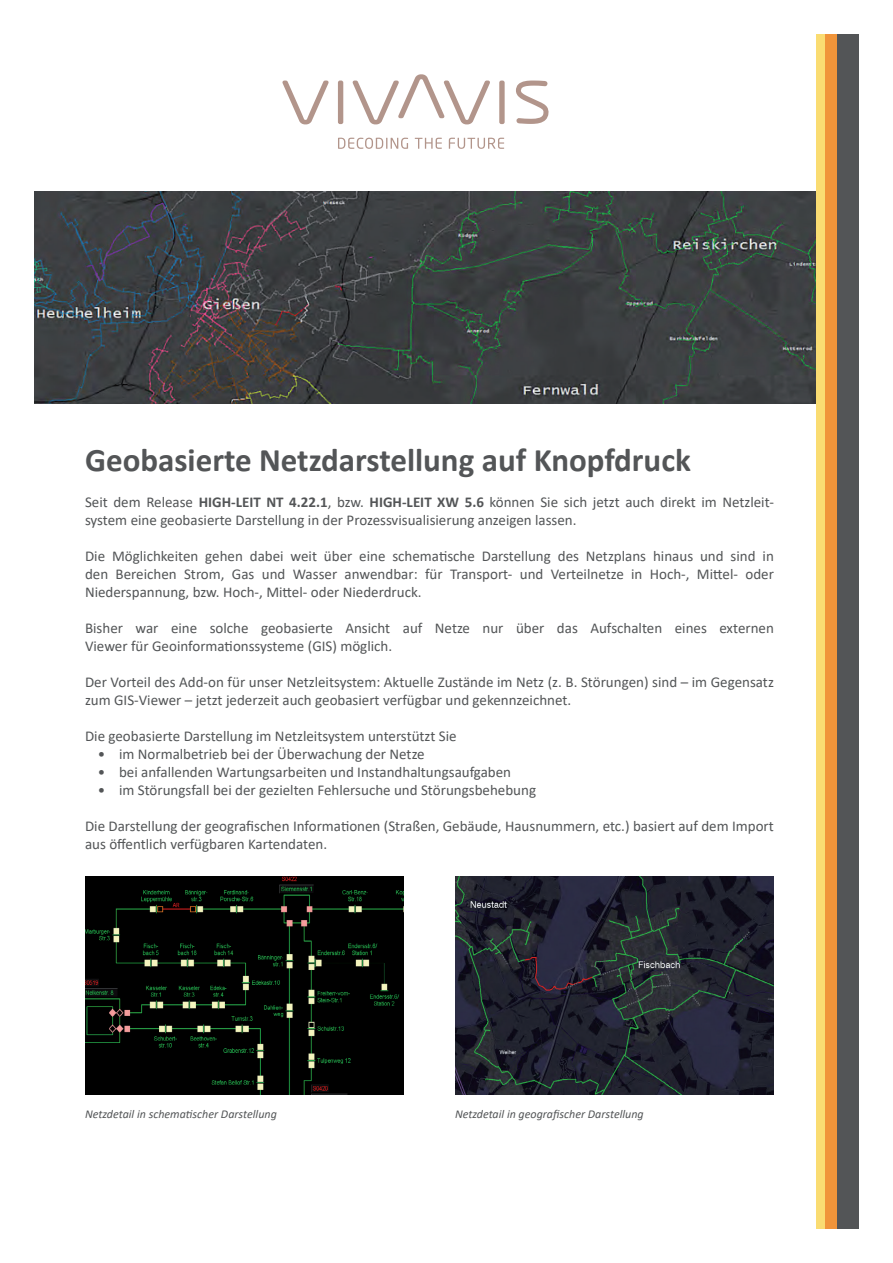
<style>
.page{position:relative;width:893px;height:1263px;background:#fff}
.page>*{position:absolute;margin:0;border:0;box-sizing:border-box;transform-origin:0 0}
.t1{font:700 33px "Calibri";color:#535557}
.t2{font:15px/18px "Calibri";color:#535557}
.t3{font:italic 12px "Calibri";color:#535557}
.s1{font-weight:700}
</style>
<div class="page">
<img style="left:34px;top:191px;width:782px;height:213px">
<div style="left:816px;top:34px;width:9px;height:1195px;background:#fadc72"></div>
<div style="left:825px;top:34px;width:13px;height:1195px;background:#f0943a"></div>
<div style="left:838px;top:34px;width:21px;height:1195px;background:#535557"></div>
<svg style="left:282px;top:81px;width:47px;height:43px"></svg>
<div style="left:338px;top:81px;width:5px;height:43px;background:#b2958b;border-radius:2px"></div>
<svg style="left:353px;top:74px;width:137px;height:50px"></svg>
<div style="left:499px;top:81px;width:6px;height:43px;background:#b2958b;border-radius:2px"></div>
<svg style="left:516px;top:81px;width:33px;height:43px"></svg>
<svg style="left:338px;top:138px;width:70px;height:11px"></svg>
<svg style="left:415px;top:138px;width:27px;height:11px"></svg>
<svg style="left:449px;top:138px;width:55px;height:11px"></svg>
<img style="left:85px;top:876px;width:319px;height:218px">
<img style="left:455px;top:876px;width:319px;height:218px">
<h1 class="t1" style="left:85px;top:437px;width:607px">Geobasierte Netzdarstellung auf Knopfdruck</h1>
<p class="t2" style="left:85px;top:493px;width:690px">Seit dem Release <span class="s1">HIGH-LEIT NT 4.22.1</span>, bzw. <span class="s1">HIGH-LEIT XW 5.6</span> können Sie sich jetzt auch direkt im Netzleit&shy;system eine geobasierte Darstellung in der Prozessvisualisierung anzeigen lassen.</p>
<p class="t2" style="left:85px;top:547px;width:690px;text-align:justify">Die Möglichkeiten gehen dabei weit über eine schematische Darstellung des Netzplans hinaus und sind in den Bereichen Strom, Gas und Wasser anwendbar: für Transport- und Verteilnetze in Hoch-, Mittel- oder Niederspannung, bzw. Hoch-, Mittel- oder Niederdruck.</p>
<p class="t2" style="left:85px;top:619px;width:690px">Bisher war eine solche geobasierte Ansicht auf Netze nur über das Aufschalten eines externen<br>Viewer für Geoinformationssysteme (GIS) möglich.</p>
<p class="t2" style="left:85px;top:673px;width:690px">Der Vorteil des Add-on für unser Netzleitsystem: Aktuelle Zustände im Netz (z. B. Störungen) sind – im Gegensatz zum GIS-Viewer – jetzt jederzeit auch geobasiert verfügbar und gekennzeichnet.</p>
<p class="t2" style="left:85px;top:727px;width:373px">Die geobasierte Darstellung im Netzleitsystem unterstützt Sie</p>
<p class="t2" style="left:98px;top:745px;width:328px">• im Normalbetrieb bei der Überwachung der Netze</p>
<p class="t2" style="left:98px;top:763px;width:415px">• bei anfallenden Wartungsarbeiten und Instandhaltungsaufgaben</p>
<p class="t2" style="left:98px;top:781px;width:440px">• im Störungsfall bei der gezielten Fehlersuche und Störungsbehebung</p>
<p class="t2" style="left:85px;top:817px;width:690px">Die Darstellung der geografischen Informationen (Straßen, Gebäude, Hausnummern, etc.) basiert auf dem Import aus öffentlich verfügbaren Kartendaten.</p>
<p class="t3" style="left:85px;top:1105px;width:193px">Netzdetail in schematischer Darstellung</p>
<p class="t3" style="left:455px;top:1105px;width:190px">Netzdetail in geografischer Darstellung</p>
</div>
